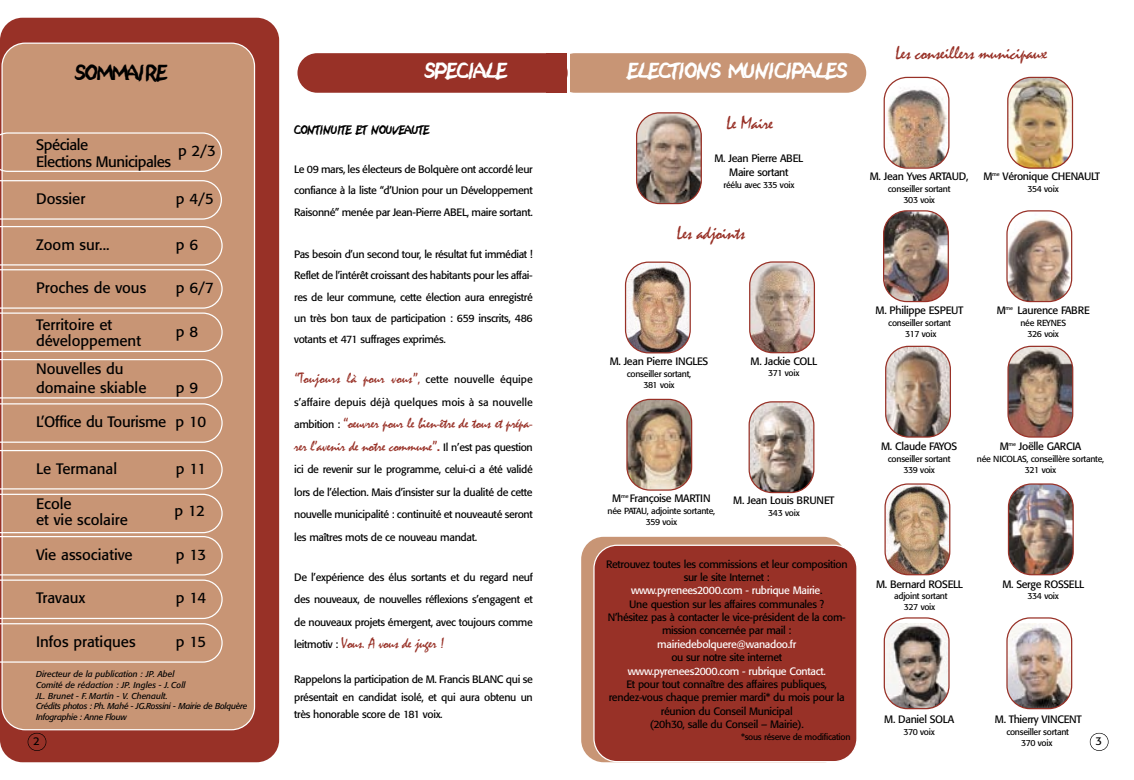
<style>
.page{position:relative;width:1134px;height:780px;background:#fff}
.page>*{position:absolute;margin:0;border:0;box-sizing:border-box;transform-origin:0 0}
.t1{font:18.75px "Mistral";letter-spacing:-.02em;color:#983127}
.t2{font:18.75px "Sand";letter-spacing:-.035em;color:#fff}
.t3{font:18.75px "Sand";letter-spacing:-.035em;color:#000}
.t4{font:15px/16.2px "Formata";color:#000}
.t5{font:15px/22.5px "Mistral";letter-spacing:-.025em;color:#983127}
.t6{font:15px "Mistral";color:#983127}
.t7{font:15px/16.2px "Formata";letter-spacing:-.03em;color:#000}
.t8{font:15px "Formata";letter-spacing:-.02em;color:#000}
.t9{font:11.25px "Formata";color:#000}
.t10{font:10.62px/13.4px "Formata";letter-spacing:-.03em;color:#000;text-align:justify}
.t11{font:10.62px "Formata";color:#000}
.t12{font:10.62px "Sand";letter-spacing:-.035em;color:#000}
.t13{font:8.75px/11px "Formata";letter-spacing:-.03em;color:#000;text-align:center}
.t14{font:italic 8.5px/10.8px "Formata";color:#000}
.s1{font-family:"Formata";font-size:10.62px}
.s2{font-family:"Formata";font-size:10.62px;color:#000}
.s3{font-family:"Formata"}
.s4{color:#fff}
</style>
<div class="page">
<div style="left:555px;top:53px;width:311px;height:40px;background:#c89575;border-radius:20px"></div>
<svg style="left:636px;top:112px;width:66px;height:92px"></svg>
<svg style="left:884px;top:617px;width:65px;height:92px"></svg>
<img style="left:626px;top:399px;width:66px;height:91px">
<svg style="left:885px;top:346px;width:66px;height:91px"></svg>
<img style="left:884px;top:483px;width:66px;height:92px">
<img style="left:625px;top:261px;width:66px;height:92px">
<svg style="left:748px;top:401px;width:66px;height:92px"></svg>
<svg style="left:749px;top:261px;width:66px;height:92px"></svg>
<svg style="left:883px;top:77px;width:66px;height:92px"></svg>
<img style="left:1008px;top:483px;width:66px;height:92px">
<img style="left:1006px;top:617px;width:66px;height:92px">
<img style="left:1007px;top:77px;width:66px;height:92px">
<img style="left:883px;top:210px;width:66px;height:92px">
<img style="left:1007px;top:346px;width:66px;height:91px">
<svg style="left:1006px;top:210px;width:66px;height:92px"></svg>
<div style="left:581px;top:536px;width:265px;height:226px;background:#c89575;border-radius:23px"></div>
<div style="left:593px;top:544px;width:264px;height:218px;background:#983127"></div>
<div style="left:1090px;top:732px;width:18px;height:18px;border:1px solid #000;border-radius:9px"></div>
<div style="left:0;top:18px;width:279px;height:744px;background:#983127;border-radius:23px"></div>
<div style="left:1px;top:43px;width:254px;height:687px;background:#c89575"></div>
<div style="left:297px;top:53px;width:271px;height:40px;background:#983127;border-radius:20px"></div>
<svg style="left:0;top:132px;width:222px;height:40px"></svg>
<svg style="left:0;top:359px;width:223px;height:84px"></svg>
<svg style="left:0;top:450px;width:223px;height:212px"></svg>
<svg style="left:0;top:180px;width:222px;height:40px"></svg>
<svg style="left:0;top:226px;width:223px;height:126px"></svg>
<div style="left:546px;top:53px;width:21px;height:40px;background:#983127"></div>
<div style="left:28px;top:732px;width:18px;height:18px;border:1px solid #000;border-radius:9px"></div>
<p class="t3" style="left:75px;top:63px;width:94px">SOMMAIRE</p>
<p class="t2" style="left:628px;top:60px;width:221px">ELECTIONS MUNICIPALES</p>
<p class="t2" style="left:424px;top:60px;width:85px">SPECIALE</p>
<p class="t7" style="left:36px;top:137px;width:137px">Spéciale<br>Elections Municipales</p>
<p class="t4" style="left:178px;top:142px;width:39px">p 2/3</p>
<p class="t4" style="left:36px;top:190px;width:51px">Dossier</p>
<p class="t4" style="left:176px;top:190px;width:39px">p 4/5</p>
<p class="t4" style="left:36px;top:236px;width:75px">Zoom sur...</p>
<p class="t4" style="left:176px;top:236px;width:24px">p 6</p>
<p class="t4" style="left:36px;top:279px;width:112px">Proches de vous</p>
<p class="t4" style="left:176px;top:279px;width:39px">p 6/7</p>
<p class="t4" style="left:36px;top:316px;width:106px">Territoire et développement</p>
<p class="t4" style="left:176px;top:323px;width:24px">p 8</p>
<p class="t4" style="left:36px;top:359px;width:112px;line-height:18.9px">Nouvelles du domaine skiable</p>
<p class="t4" style="left:176px;top:380px;width:24px">p 9</p>
<p class="t8" style="left:36px;top:412px;width:171px">L’Office du Tourisme p 10</p>
<p class="t4" style="left:36px;top:460px;width:83px">Le Termanal</p>
<p class="t4" style="left:176px;top:460px;width:32px">p 11</p>
<p class="t4" style="left:36px;top:495px;width:93px">Ecole<br>et vie scolaire</p>
<p class="t4" style="left:36px;top:546px;width:98px">Vie associative</p>
<p class="t4" style="left:176px;top:546px;width:32px">p 13</p>
<p class="t4" style="left:36px;top:589px;width:51px">Travaux</p>
<p class="t4" style="left:176px;top:589px;width:32px">p 14</p>
<p class="t4" style="left:36px;top:633px;width:101px">Infos pratiques</p>
<p class="t4" style="left:176px;top:633px;width:32px">p 15</p>
<p class="t4" style="left:174px;top:502px;width:32px">p 12</p>
<p class="t14" style="left:36px;top:669px;width:213px">Directeur de la publication : JP. Abel<br>Comité de rédaction : JP. Ingles - J. Coll<br>JL. Brunet - F. Martin - V. Chenault.<br>Crédits photos : Ph. Mahé - JG.Rossini - Mairie de Bolquère Infographie : Anne Flouw</p>
<p class="t9" style="left:33px;top:734px;width:8px">2</p>
<p class="t12" style="left:294px;top:124px;width:137px">CONTINUITE ET NOUVEAUTE</p>
<p class="t10" style="left:294px;top:159px;width:240px;line-height:21.2px">Le 09 mars, les électeurs de Bolquère ont accordé leur confiance à la liste “d’Union pour un Développement Raisonné” menée par Jean-Pierre ABEL, maire sortant.</p>
<p class="t10" style="left:294px;top:244px;width:240px;line-height:21.2px">Pas besoin d’un second tour, le résultat fut immédiat !<br>Reflet de l’intérêt croissant des habitants pour les affai&shy;res de leur commune, cette élection aura enregistré un très bon taux de participation : 659 inscrits, 486 votants et 471 suffrages exprimés.</p>
<p class="t6" style="left:294px;top:370px;width:240px">“Toujours là pour vous”<span class="s1">,</span> <span class="s2">cette nouvelle équipe</span></p>
<p class="t11" style="left:294px;top:395px;width:240px">s’affaire depuis déjà quelques mois à sa nouvelle</p>
<p class="t5" style="left:294px;top:412px;width:240px"><span class="s2">ambition :</span> “oeuvrer pour le bien-être de tous et prépa&shy;rer l’avenir de notre commune”<span class="s3">.</span> <span class="s2">Il n’est pas question</span></p>
<p class="t10" style="left:294px;top:458px;width:240px;line-height:22.5px">ici de revenir sur le programme, celui-ci a été validé lors de l’élection. Mais d’insister sur la dualité de cette nouvelle municipalité : continuité et nouveauté seront les maîtres mots de ce nouveau mandat.</p>
<p class="t10" style="left:294px;top:565px;width:240px;line-height:22.5px">De l’expérience des élus sortants et du regard neuf des nouveaux, de nouvelles réflexions s’engagent et de nouveaux projets émergent, avec toujours comme</p>
<p class="t5" style="left:294px;top:632px;width:152px"><span class="s2">leitmotiv :</span> Vous. A vous de juger !</p>
<p class="t10" style="left:294px;top:670px;width:240px;line-height:17.5px">Rappelons la participation de M. Francis BLANC qui se présentait en candidat isolé, et qui aura obtenu un très honorable score de 181 voix.</p>
<p class="t1" style="left:726px;top:113px;width:48px">Le Maire</p>
<p class="t10" style="left:714px;top:152px;width:90px;text-align:center">M. Jean Pierre ABEL<br>Maire sortant</p>
<p class="t13" style="left:723px;top:179px;width:73px">réélu avec 335 voix</p>
<p class="t1" style="left:677px;top:222px;width:70px">Les adjoints</p>
<p class="t10" style="left:610px;top:354px;width:100px">M. Jean Pierre INGLES</p>
<p class="t13" style="left:627px;top:368px;width:66px">conseiller sortant,<br>381 voix</p>
<p class="t10" style="left:751px;top:354px;width:68px">M. Jackie COLL</p>
<p class="t13" style="left:768px;top:368px;width:33px">371 voix</p>
<p class="t10" style="left:612px;top:491px;width:100px">M<sup>me</sup> Françoise MARTIN</p>
<p class="t13" style="left:608px;top:505px;width:109px">née PATAU, adjointe sortante,<br>359 voix</p>
<p class="t10" style="left:733px;top:494px;width:103px">M. Jean Louis BRUNET</p>
<p class="t13" style="left:768px;top:507px;width:33px">343 voix</p>
<p class="t10" style="left:606px;top:557px;width:243px;text-align:center">Retrouvez toutes les commissions et leur composition sur le site Internet :<br><span class="s4">www.pyrenees2000.com - rubrique Mairie</span>.<br>Une question sur les affaires communales ?<br>N’hésitez pas à contacter le vice-président de la com&shy;mission concernée par mail : <span class="s4">mairiedebolquere@wanadoo.fr<br></span>ou sur notre site internet<br><span class="s4">www.pyrenees2000.com - rubrique Contact.<br></span>Et pour tout connaître des affaires publiques, rendez-vous chaque premier mardi* du mois pour la réunion du Conseil Municipal<br>(20h30, salle du Conseil – Mairie).</p>
<p class="t13" style="left:741px;top:731px;width:111px">*sous réserve de modification</p>
<p class="t1" style="left:895px;top:43px;width:153px">Les conseillers municipaux</p>
<p class="t10" style="left:870px;top:170px;width:100px">M. Jean Yves ARTAUD,</p>
<p class="t13" style="left:888px;top:184px;width:64px">conseiller sortant<br>303 voix</p>
<p class="t10" style="left:983px;top:170px;width:118px">M<sup>me</sup> Véronique CHENAULT</p>
<p class="t13" style="left:1027px;top:184px;width:33px">354 voix</p>
<p class="t10" style="left:876px;top:303px;width:89px">M. Philippe ESPEUT</p>
<p class="t13" style="left:888px;top:317px;width:64px">conseiller sortant<br>317 voix</p>
<p class="t10" style="left:997px;top:303px;width:95px">M<sup>me</sup> Laurence FABRE</p>
<p class="t13" style="left:1020px;top:317px;width:47px">née REYNES<br>326 voix</p>
<p class="t10" style="left:881px;top:439px;width:78px">M. Claude FAYOS</p>
<p class="t13" style="left:888px;top:453px;width:64px">conseiller sortant<br>339 voix</p>
<p class="t10" style="left:1000px;top:439px;width:83px">M<sup>me</sup> Joëlle GARCIA</p>
<p class="t13" style="left:977px;top:453px;width:129px">née NICOLAS, conseillère sortante,<br>321 voix</p>
<p class="t10" style="left:876px;top:577px;width:88px">M. Bernard ROSELL</p>
<p class="t13" style="left:894px;top:591px;width:55px">adjoint sortant<br>327 voix</p>
<p class="t10" style="left:1002px;top:577px;width:83px">M. Serge ROSSELL</p>
<p class="t13" style="left:1028px;top:591px;width:33px">334 voix</p>
<p class="t10" style="left:884px;top:712px;width:71px">M. Daniel SOLA</p>
<p class="t13" style="left:904px;top:726px;width:33px">370 voix</p>
<p class="t10" style="left:995px;top:712px;width:88px">M. Thierry VINCENT</p>
<p class="t13" style="left:1006px;top:726px;width:64px">conseiller sortant<br>370 voix</p>
<p class="t9" style="left:1095px;top:734px;width:8px">3</p>
</div>
